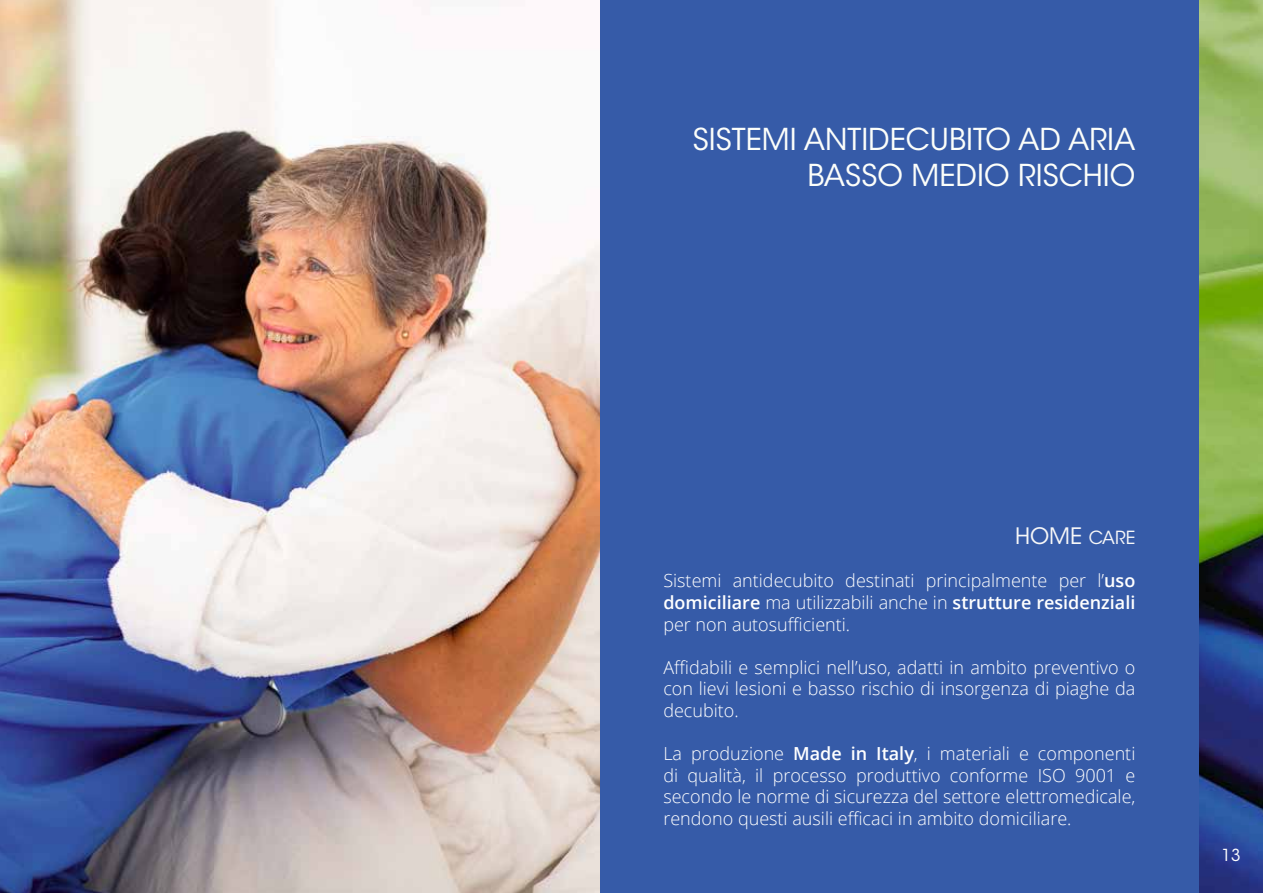
<style>
.page{position:relative;width:1263px;height:893px;background:#fff}
.page>*{position:absolute;margin:0;border:0;box-sizing:border-box;transform-origin:0 0}
.t1{font:30px/36px "ITC Avant Garde Std";color:#fcfefa;text-align:right}
.t2{font:22.5px "ITC Avant Garde Std";color:#f7f7f8}
.t3{font:300 18px/21.6px "Open Sans";color:#fff;text-align:justify}
.t4{font:16.5px "ITC Avant Garde Std";color:#fff}
.s1{font-size:18px}
.s2{font-weight:600}
</style>
<div class="page">
<div style="left:591px;top:0;width:672px;height:893px;background:#365ba8"></div>
<img style="left:1199px;top:0;width:64px;height:893px">
<img style="left:0;top:0;width:600px;height:893px">
<h1 class="t1" style="left:693px;top:121px;width:444px">SISTEMI ANTIDECUBITO AD ARIA<br>BASSO MEDIO RISCHIO</h1>
<p class="t2" style="left:1015px;top:522px;width:122px">HOME <span class="s1">CARE</span></p>
<p class="t3" style="left:663px;top:569px;width:473px">Sistemi antidecubito destinati principalmente per l’<span class="s2">uso domiciliare</span> ma utilizzabili anche in <span class="s2">strutture residenziali </span>per non autosufficienti.</p>
<p class="t3" style="left:663px;top:656px;width:473px">Affidabili e semplici nell’uso, adatti in ambito preventivo o con lievi lesioni e basso rischio di insorgenza di piaghe da decubito.</p>
<p class="t3" style="left:663px;top:742px;width:473px">La produzione <span class="s2">Made in Italy</span>, i materiali e componenti di qualità, il processo produttivo conforme ISO 9001 e secondo le norme di sicurezza del settore elettromedicale, rendono questi ausili efficaci in ambito domiciliare.</p>
<p class="t4" style="left:1221px;top:845px;width:21px">13</p>
</div>
